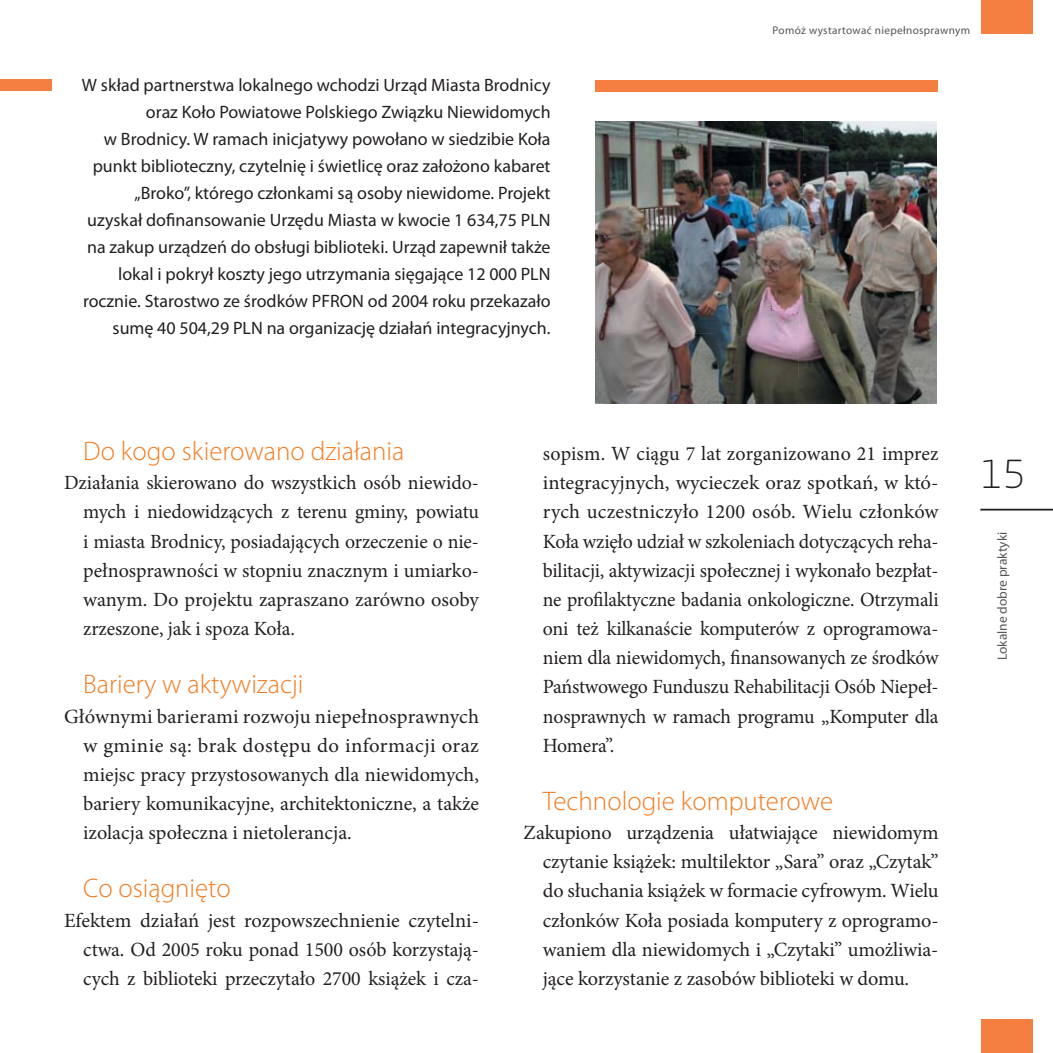
<style>
.page{position:relative;width:1053px;height:1053px;background:#fff}
.page>*{position:absolute;margin:0;border:0;box-sizing:border-box;transform-origin:0 0}
.t1{font:300 38.02px "Neo Sans Std";color:#231f20}
.t2{font:300 27px "Myriad Pro";color:#f47b20}
.t3{font:20.25px/29.2px "Minion Pro";letter-spacing:-.005em;color:#231f20;text-align:justify}
.t4{font:18px/27px "Myriad Pro";color:#231f20;text-align:right}
.t5{font:13.5px "Myriad Pro";color:#555658}
.t6{font:11.25px "Myriad Pro";letter-spacing:.03em;color:#555658}
</style>
<div class="page">
<div style="left:980px;top:0;width:52px;height:33px;background:#f57f41"></div>
<div style="left:980px;top:1019px;width:52px;height:33px;background:#f57f41"></div>
<hr style="left:980px;top:508px;width:72px;height:2px;background:#231f20">
<img style="left:595px;top:121px;width:202px;height:210px">
<img style="left:797px;top:121px;width:139px;height:282px">
<img style="left:595px;top:331px;width:204px;height:72px">
<div style="left:595px;top:81px;width:343px;height:11px;background:#f57f41"></div>
<div style="left:0;top:79px;width:52px;height:11px;background:#f57f41"></div>
<p class="t4" style="left:82px;top:74px;width:470px">W skład partnerstwa lokalnego wchodzi Urząd Miasta Brodnicy oraz Koło Powiatowe Polskiego Związku Niewidomych<br>w Brodnicy. W ramach inicjatywy powołano w siedzibie Koła punkt biblioteczny, czytelnię i świetlicę oraz założono kabaret „Broko”, którego członkami są osoby niewidome. Projekt uzyskał dofinansowanie Urzędu Miasta w kwocie 1 634,75 PLN na zakup urządzeń do obsługi biblioteki. Urząd zapewnił także lokal i pokrył koszty jego utrzymania sięgające 12 000 PLN rocznie. Starostwo ze środków PFRON od 2004 roku przekazało sumę 40 504,29 PLN na organizację działań integracyjnych.</p>
<p class="t6" style="left:772px;top:26px;width:199px">Pomóż wystartować niepełnosprawnym</p>
<h2 class="t2" style="left:83px;top:441px;width:322px">Do kogo skierowano działania</h2>
<p class="t3" style="left:83px;top:470px;width:397px;text-indent:-19px">Działania skierowano do wszystkich osób niewido&shy;mych i niedowidzących z terenu gminy, powiatu i miasta Brodnicy, posiadających orzeczenie o nie&shy;pełnosprawności w stopniu znacznym i umiarko&shy;wanym. Do projektu zapraszano zarówno osoby zrzeszone, jak i spoza Koła.</p>
<h2 class="t2" style="left:83px;top:674px;width:222px">Bariery w aktywizacji</h2>
<p class="t3" style="left:83px;top:703px;width:397px;text-indent:-19px">Głównymi barierami rozwoju niepełnosprawnych w gminie są: brak dostępu do informacji oraz miejsc pracy przystosowanych dla niewidomych, bariery komunikacyjne, architektoniczne, a także izolacja społeczna i nietolerancja.</p>
<h2 class="t2" style="left:83px;top:878px;width:149px">Co osiągnięto</h2>
<p class="t3" style="left:83px;top:907px;width:397px;text-indent:-19px">Efektem działań jest rozpowszechnienie czytelni&shy;ctwa. Od 2005 roku ponad 1500 osób korzystają&shy;cych z biblioteki przeczytało 2700 książek i cza-</p>
<p class="t3" style="left:542px;top:440px;width:397px">sopism. W ciągu 7 lat zorganizowano 21 imprez integracyjnych, wycieczek oraz spotkań, w któ&shy;rych uczestniczyło 1200 osób. Wielu członków Koła wzięło udział w szkoleniach dotyczących reha&shy;bilitacji, aktywizacji społecznej i wykonało bezpłat&shy;ne profilaktyczne badania onkologiczne. Otrzymali oni też kilkanaście komputerów z oprogramowa&shy;niem dla niewidomych, finansowanych ze środków Państwowego Funduszu Rehabilitacji Osób Niepeł&shy;nosprawnych w ramach programu „Komputer dla Homera”.</p>
<h2 class="t2" style="left:542px;top:790px;width:292px">Technologie komputerowe</h2>
<p class="t3" style="left:542px;top:819px;width:397px;text-indent:-19px">Zakupiono urządzenia ułatwiające niewidomym czytanie książek: multilektor „Sara” oraz „Czytak” do słuchania książek w formacie cyfrowym. Wielu członków Koła posiada komputery z oprogramo&shy;waniem dla niewidomych i „Czytaki” umożliwia&shy;jące korzystanie z zasobów biblioteki w domu.</p>
<h1 class="t1" style="left:981px;top:456px;width:46px">15</h1>
<p class="t5" style="left:997px;top:660px;width:130px;rotate:-90deg">Lokalne dobre praktyki</p>
</div>
